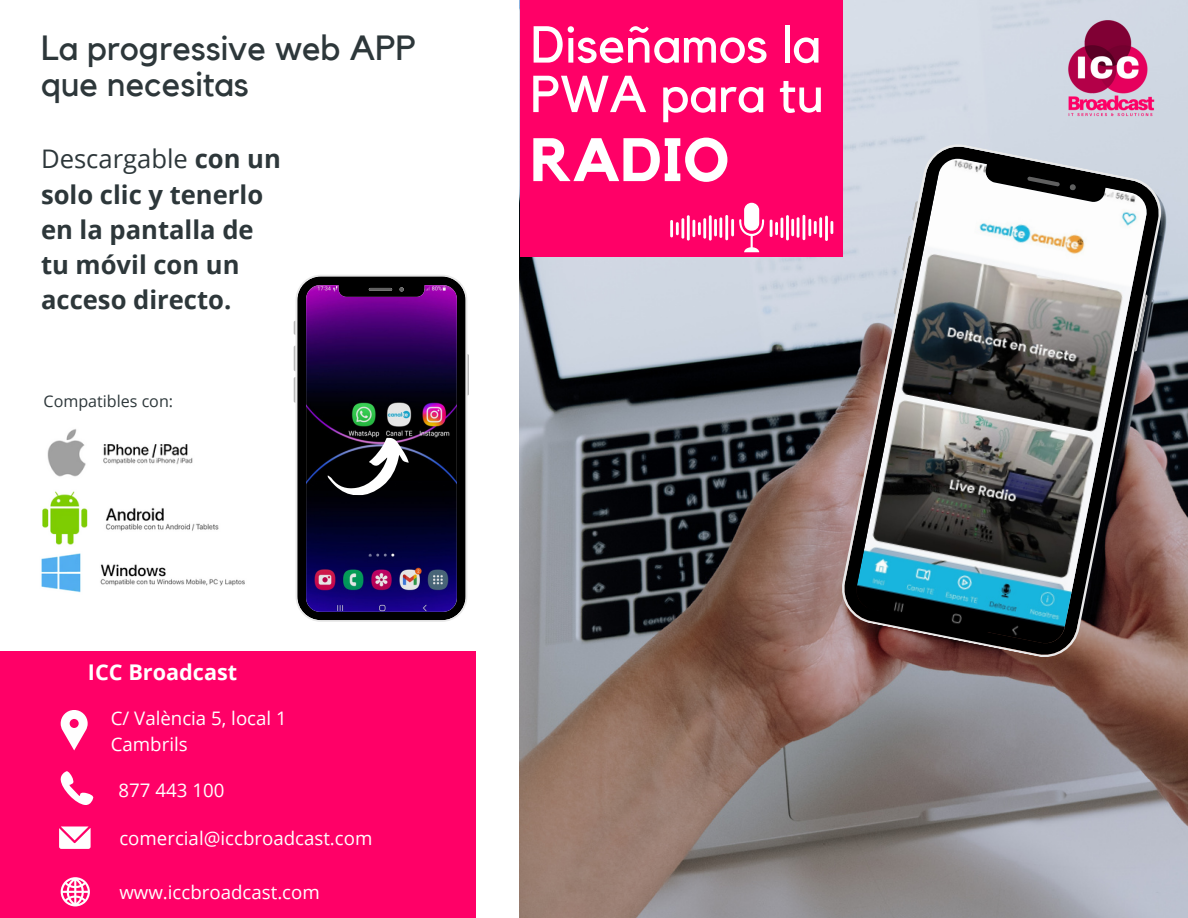
<style>
.page{position:relative;width:1188px;height:918px;background:#fff}
.page>*{position:absolute;margin:0;border:0;box-sizing:border-box;transform-origin:0 0}
.t1{font:700 60.45px "Kollektif";color:#fff}
.t2{font:51.3px/49.5px "Kollektif";color:#fff}
.t3{font:34.95px/36.5px "Kollektif";color:#2d373a}
.t4{font:700 25.65px/35.2px "Open Sans";color:#2d373a}
.t5{font:700 21.6px "Open Sans";color:#fff}
.t6{font:18.75px/25.8px "Open Sans";color:#fff}
.t7{font:16.05px "Open Sans";color:#2d373a}
.s1{font-weight:400}
</style>
<div class="page">
<div style="left:0;top:651px;width:476px;height:267px;background:#ff0067"></div>
<img style="left:520px;top:0;width:668px;height:918px">
<img style="left:839px;top:143px;width:323px;height:517px">
<div style="left:520px;top:0;width:323px;height:256px;background:#ff0067"></div>
<svg style="left:61px;top:772px;width:32px;height:32px"></svg>
<svg style="left:59px;top:827px;width:32px;height:22px"></svg>
<svg style="left:61px;top:711px;width:27px;height:39px"></svg>
<svg style="left:61px;top:877px;width:29px;height:29px"></svg>
<img style="left:47px;top:429px;width:146px;height:48px">
<img style="left:42px;top:491px;width:177px;height:54px">
<img style="left:41px;top:553px;width:204px;height:40px">
<img style="left:1044px;top:11px;width:126px;height:126px">
<svg style="left:294px;top:321px;width:2px;height:14px"></svg>
<svg style="left:294px;top:346px;width:2px;height:25px"></svg>
<svg style="left:294px;top:377px;width:2px;height:26px"></svg>
<svg style="left:467px;top:354px;width:2px;height:41px"></svg>
<svg style="left:296px;top:275px;width:171px;height:347px;background:#271442"></svg>
<svg style="left:326px;top:434px;width:84px;height:64px"></svg>
<svg style="left:739px;top:203px;width:25px;height:49px"></svg>
<hr style="left:770px;top:220px;width:3px;height:17px;background:#fff">
<svg style="left:775px;top:222px;width:3px;height:13px"></svg>
<hr style="left:786px;top:215px;width:3px;height:25px;background:#fff">
<hr style="left:781px;top:218px;width:2px;height:20px;background:#fff">
<hr style="left:791px;top:219px;width:3px;height:17px;background:#fff">
<hr style="left:808px;top:219px;width:3px;height:17px;background:#fff">
<svg style="left:814px;top:221px;width:3px;height:13px"></svg>
<svg style="left:830px;top:221px;width:3px;height:13px"></svg>
<hr style="left:803px;top:215px;width:2px;height:25px;background:#fff">
<hr style="left:825px;top:216px;width:3px;height:25px;background:#fff">
<hr style="left:797px;top:217px;width:2px;height:21px;background:#fff">
<hr style="left:819px;top:217px;width:3px;height:21px;background:#fff">
<hr style="left:692px;top:220px;width:3px;height:17px;background:#fff">
<svg style="left:698px;top:222px;width:3px;height:13px"></svg>
<svg style="left:676px;top:222px;width:3px;height:13px"></svg>
<hr style="left:687px;top:215px;width:3px;height:26px;background:#fff">
<hr style="left:709px;top:215px;width:3px;height:26px;background:#fff">
<hr style="left:681px;top:218px;width:3px;height:21px;background:#fff">
<hr style="left:703px;top:218px;width:3px;height:21px;background:#fff">
<hr style="left:714px;top:219px;width:3px;height:17px;background:#fff">
<hr style="left:731px;top:219px;width:3px;height:17px;background:#fff">
<hr style="left:670px;top:220px;width:3px;height:17px;background:#fff">
<hr style="left:725px;top:215px;width:3px;height:25px;background:#fff">
<hr style="left:719px;top:217px;width:3px;height:21px;background:#fff">
<p class="t3" style="left:41px;top:31px;width:377px">La progressive web APP que necesitas</p>
<p class="t4" style="left:41px;top:141px;width:241px"><span class="s1">Descargable</span> con un solo clic y tenerlo en la pantalla de tu móvil con un acceso directo.</p>
<p class="t7" style="left:44px;top:390px;width:131px">Compatibles con:</p>
<p class="t5" style="left:88px;top:657px;width:151px">ICC Broadcast</p>
<p class="t6" style="left:111px;top:705px;width:178px">C/ València 5, local 1<br>Cambrils</p>
<p class="t6" style="left:119px;top:777px;width:107px">877 443 100</p>
<p class="t6" style="left:119px;top:825px;width:255px">comercial@iccbroadcast.com</p>
<p class="t6" style="left:119px;top:879px;width:202px">www.iccbroadcast.com</p>
<p class="t2" style="left:531px;top:22px;width:295px">Diseñamos la<br>PWA para tu</p>
<p class="t1" style="left:531px;top:132px;width:200px">RADIO</p>
</div>
